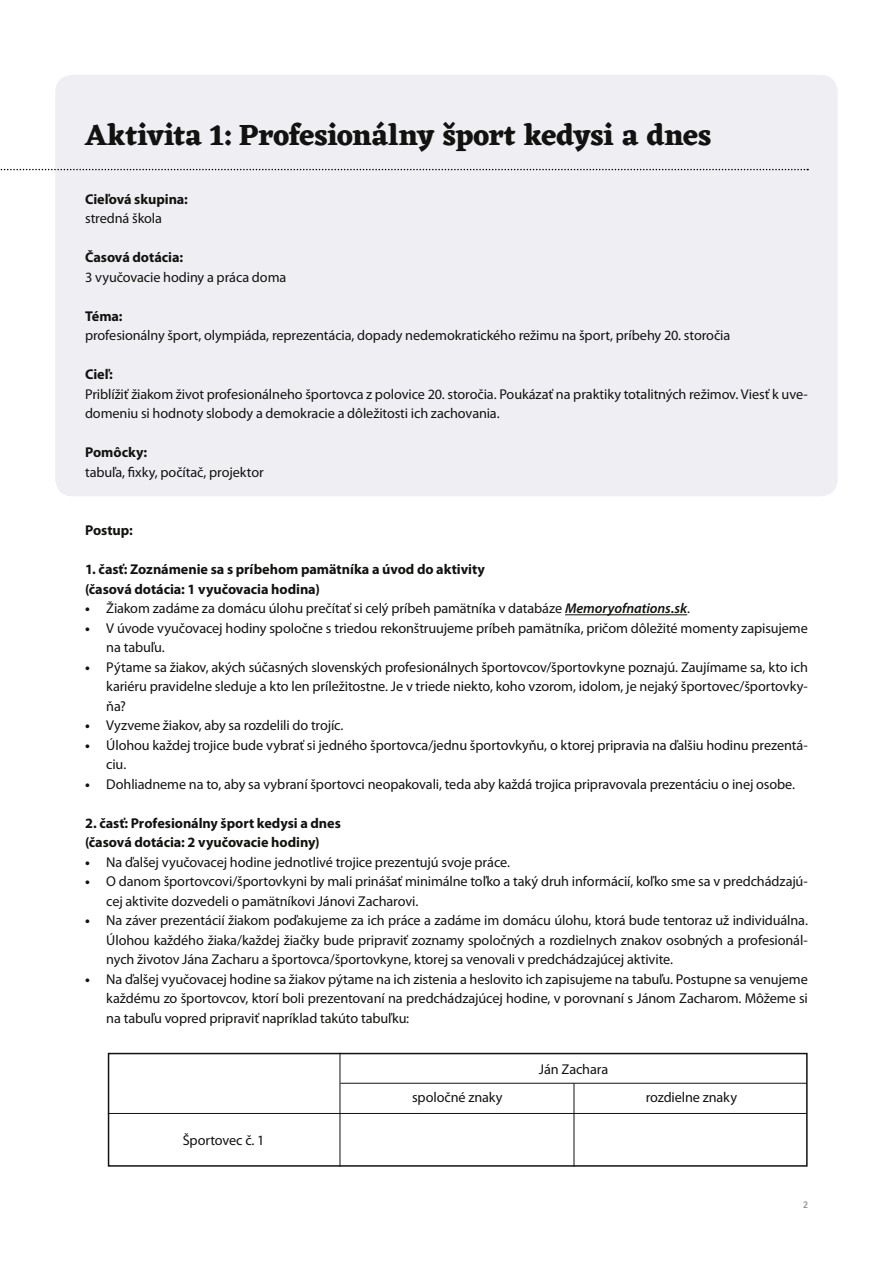
<style>
.page{position:relative;width:893px;height:1263px;background:#fff}
.page>*{position:absolute;margin:0;border:0;box-sizing:border-box;transform-origin:0 0}
.t1{font:700 30px "Eczar";letter-spacing:-.015em;color:#121310}
.t2{font:14.25px/19.5px "Myriad Pro";letter-spacing:-.01em;color:#121310}
.t3{font:700 14.25px/19.5px "Myriad Pro";letter-spacing:-.005em;color:#121310}
.t4{font:500 9.75px "Fira Sans";color:#96969b}
.s1{font-weight:700}
.s2{font-weight:600;font-style:italic}
</style>
<div class="page">
<div style="left:55px;top:75px;width:783px;height:421px;background:#efeff3;border-radius:17px"></div>
<svg style="left:0;top:169px;width:808px;height:1px"></svg>
<hr style="left:565px;top:614px;width:122px;height:1px;background:#121310">
<div style="left:108px;top:1053px;width:700px;height:114px;border:2px solid #121310"></div>
<hr style="left:340px;top:1083px;width:467px;height:1px;background:#121310">
<hr style="left:108px;top:1113px;width:699px;height:1px;background:#121310">
<hr style="left:340px;top:1053px;width:1px;height:114px;background:#121310">
<hr style="left:574px;top:1083px;width:1px;height:84px;background:#121310">
<h1 class="t1" style="left:85px;top:115px;width:628px">Aktivita 1: Profesionálny šport kedysi a dnes</h1>
<p class="t3" style="left:85px;top:189px;width:104px">Cieľová skupina:</p>
<p class="t2" style="left:85px;top:208px;width:78px">stredná škola</p>
<p class="t3" style="left:85px;top:247px;width:100px">Časová dotácia:</p>
<p class="t2" style="left:85px;top:267px;width:203px">3 vyučovacie hodiny a práca doma</p>
<p class="t3" style="left:85px;top:306px;width:39px">Téma:</p>
<p class="t2" style="left:85px;top:325px;width:647px">profesionálny šport, olympiáda, reprezentácia, dopady nedemokratického režimu na šport, príbehy 20. storočia</p>
<p class="t3" style="left:85px;top:364px;width:29px">Cieľ:</p>
<p class="t2" style="left:85px;top:384px;width:724px">Priblížiť žiakom život profesionálneho športovca z polovice 20. storočia. Poukázať na praktiky totalitných režimov. Viesť k uve&shy;domeniu si hodnoty slobody a demokracie a dôležitosti ich zachovania.</p>
<p class="t3" style="left:85px;top:442px;width:64px">Pomôcky:</p>
<p class="t2" style="left:85px;top:462px;width:180px">tabuľa, fixky, počítač, projektor</p>
<p class="t3" style="left:85px;top:520px;width:49px">Postup:</p>
<p class="t3" style="left:85px;top:559px;width:401px">1. časť: Zoznámenie sa s príbehom pamätníka a úvod do aktivity (časová dotácia: 1 vyučovacia hodina)</p>
<p class="t2" style="left:85px;top:599px;width:607px"><span class="s1">•</span> Žiakom zadáme za domácu úlohu prečítať si celý príbeh pamätníka v databáze <span class="s2">Memoryofnations.sk</span>.</p>
<p class="t2" style="left:106px;top:618px;width:703px;text-indent:-21px"><span class="s1">•</span> V úvode vyučovacej hodiny spoločne s triedou rekonštruujeme príbeh pamätníka, pričom dôležité momenty zapisujeme na tabuľu.</p>
<p class="t2" style="left:106px;top:657px;width:703px;text-align:justify;text-indent:-21px"><span class="s1">•</span> Pýtame sa žiakov, akých súčasných slovenských profesionálnych športovcov/športovkyne poznajú. Zaujímame sa, kto ich kariéru pravidelne sleduje a kto len príležitostne. Je v triede niekto, koho vzorom, idolom, je nejaký športovec/športovky&shy;ňa?</p>
<p class="t2" style="left:85px;top:716px;width:260px"><span class="s1">•</span> Vyzveme žiakov, aby sa rozdelili do trojíc.</p>
<p class="t2" style="left:106px;top:735px;width:703px;text-indent:-21px"><span class="s1">•</span> Úlohou každej trojice bude vybrať si jedného športovca/jednu športovkyňu, o ktorej pripravia na ďalšiu hodinu prezentá&shy;ciu.</p>
<p class="t2" style="left:85px;top:774px;width:712px"><span class="s1">•</span> Dohliadneme na to, aby sa vybraní športovci neopakovali, teda aby každá trojica pripravovala prezentáciu o inej osobe.</p>
<p class="t3" style="left:85px;top:813px;width:257px">2. časť: Profesionálny šport kedysi a dnes (časová dotácia: 2 vyučovacie hodiny)</p>
<p class="t2" style="left:85px;top:852px;width:426px"><span class="s1">•</span> Na ďalšej vyučovacej hodine jednotlivé trojice prezentujú svoje práce.</p>
<p class="t2" style="left:106px;top:871px;width:703px;text-indent:-21px"><span class="s1">•</span> O danom športovcovi/športovkyni by mali prinášať minimálne toľko a taký druh informácií, koľko sme sa v predchádzajú&shy;cej aktivite dozvedeli o pamätníkovi Jánovi Zacharovi.</p>
<p class="t2" style="left:106px;top:910px;width:703px;text-align:justify;text-indent:-21px"><span class="s1">•</span> Na záver prezentácií žiakom poďakujeme za ich práce a zadáme im domácu úlohu, ktorá bude tentoraz už individuálna.<br>Úlohou každého žiaka/každej žiačky bude pripraviť zoznamy spoločných a rozdielnych znakov osobných a profesionál&shy;nych životov Jána Zacharu a športovca/športovkyne, ktorej sa venovali v predchádzajúcej aktivite.</p>
<p class="t2" style="left:106px;top:969px;width:703px;text-align:justify;text-indent:-21px"><span class="s1">•</span> Na ďalšej vyučovacej hodine sa žiakov pýtame na ich zistenia a heslovito ich zapisujeme na tabuľu. Postupne sa venujeme každému zo športovcov, ktorí boli prezentovaní na predchádzajúcej hodine, v porovnaní s Jánom Zacharom. Môžeme si na tabuľu vopred pripraviť napríklad takúto tabuľku:</p>
<p class="t2" style="left:183px;top:1130px;width:83px">Športovec č. 1</p>
<p class="t2" style="left:412px;top:1087px;width:92px">spoločné znaky</p>
<p class="t2" style="left:539px;top:1059px;width:71px">Ján Zachara</p>
<p class="t2" style="left:646px;top:1087px;width:93px">rozdielne znaky</p>
<p class="t4" style="left:803px;top:1197px;width:6px">2</p>
</div>
